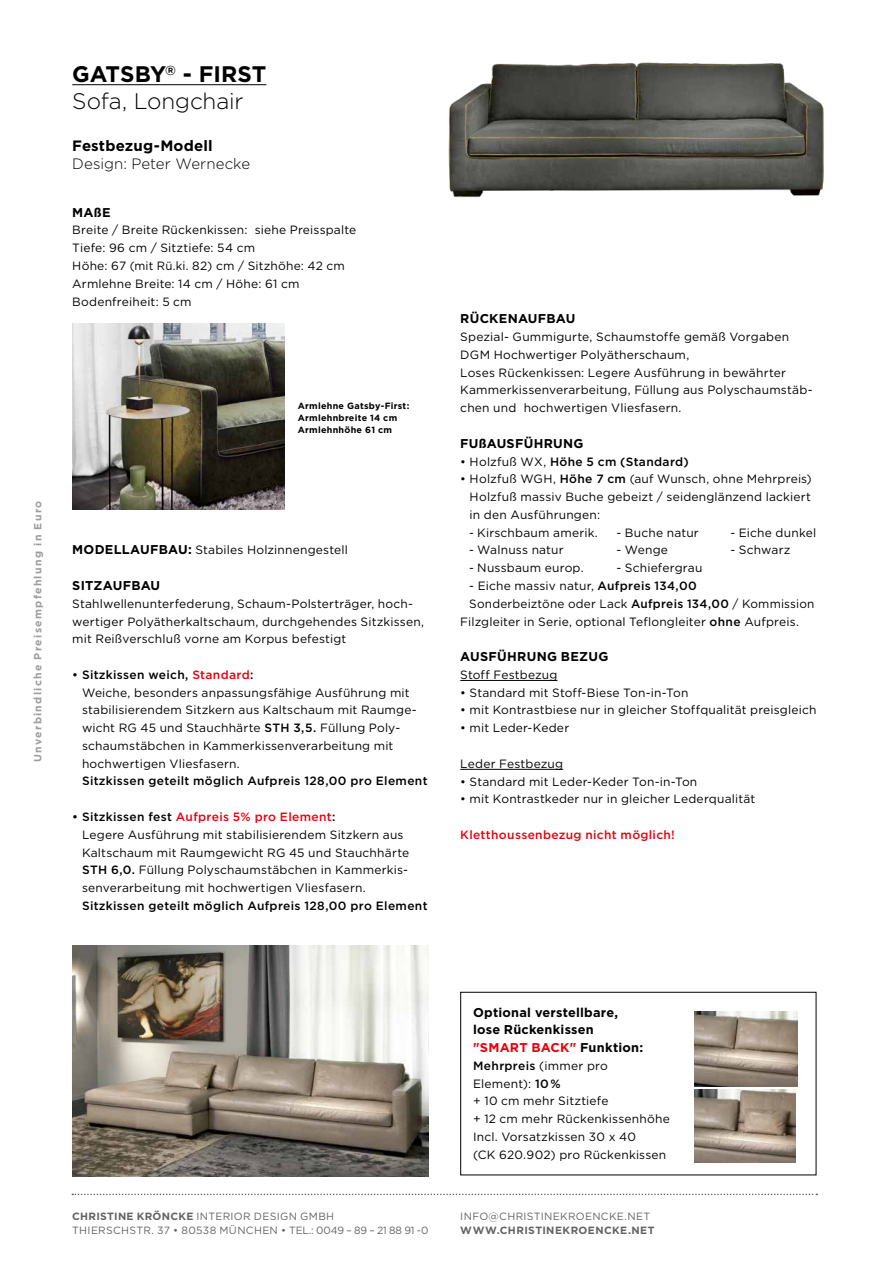
<style>
.page{position:relative;width:893px;height:1263px;background:#fff}
.page>*{position:absolute;margin:0;border:0;box-sizing:border-box;transform-origin:0 0}
.t1{font:300 22.5px/27px "Gotham";letter-spacing:-.005em;color:#000}
.t2{font:300 15px "Gotham";letter-spacing:.005em;color:#000}
.t3{font:700 15px "Gotham";letter-spacing:.01em;color:#000}
.t4{font:700 12.75px/17.7px "Gotham";letter-spacing:.02em;color:#000}
.t5{font:12px/17.7px "Gotham";letter-spacing:.015em;color:#000}
.t6{font:500 12px "Gotham";letter-spacing:.025em;color:#000}
.t7{font:500 12px "Gotham";letter-spacing:.025em;color:#e7000e}
.t8{font:10.5px/13.5px "Gotham";letter-spacing:.03em;color:#626463}
.t9{font:700 10.5px "Gotham";letter-spacing:.125em;color:#9d9e9e}
.t10{font:700 10.5px "Gotham";letter-spacing:.04em;color:#626463}
.t11{font:700 9px/12px "Gotham";letter-spacing:.03em;color:#000}
.s1{font-weight:700}
.s2{font-weight:700;font-size:12.75px}
.s3{font-weight:500}
.s4{font-weight:500;color:#e7000e}
.s5{font-weight:400}
.s6{color:#e7000e}
</style>
<div class="page">
<svg style="left:72px;top:1193px;width:745px;height:2px"></svg>
<hr style="left:460px;top:680px;width:97px;height:1px;background:#000">
<hr style="left:460px;top:769px;width:103px;height:1px;background:#000">
<img style="left:72px;top:323px;width:213px;height:187px">
<img style="left:72px;top:945px;width:356px;height:231px">
<img style="left:448px;top:62px;width:376px;height:136px">
<div style="left:460px;top:992px;width:356px;height:183px;border:1px solid #000"></div>
<img style="left:695px;top:1012px;width:102px;height:75px">
<img style="left:695px;top:1089px;width:101px;height:74px">
<hr style="left:72px;top:84px;width:194px;height:1px;background:#000">
<h1 class="t1" style="left:72px;top:61px;width:196px"><span class="s1">GATSBY</span><sup>®</sup> <span class="s1">- FIRST<br></span>Sofa, Longchair</h1>
<p class="t3" style="left:72px;top:137px;width:142px">Festbezug-Modell</p>
<p class="t2" style="left:72px;top:155px;width:179px">Design: Peter Wernecke</p>
<p class="t4" style="left:72px;top:203px;width:40px">MAßE</p>
<p class="t5" style="left:72px;top:221px;width:285px">Breite / Breite Rückenkissen: siehe Preisspalte Tiefe: 96 cm / Sitztiefe: 54 cm<br>Höhe: 67 (mit Rü.ki. 82) cm / Sitzhöhe: 42 cm Armlehne Breite: 14 cm / Höhe: 61 cm Bodenfreiheit: 5 cm</p>
<p class="t9" style="left:32px;top:762px;width:263px;rotate:-90deg">Unverbindliche Preisempfehlung in Euro</p>
<p class="t11" style="left:298px;top:399px;width:113px">Armlehne Gatsby-First:<br>Armlehnbreite 14 cm<br>Armlehnhöhe 61 cm</p>
<p class="t5" style="left:72px;top:541px;width:277px"><span class="s2">MODELLAUFBAU:</span> Stabiles Holzinnengestell</p>
<p class="t4" style="left:72px;top:576px;width:89px">SITZAUFBAU</p>
<p class="t5" style="left:72px;top:594px;width:353px">Stahlwellenunterfederung, Schaum-Polsterträger, hoch&shy;wertiger Polyätherkaltschaum, durchgehendes Sitzkissen, mit Reißverschluß vorne am Korpus befestigt</p>
<p class="t5" style="left:82px;top:665px;width:336px;text-indent:-10px"><span class="s3">• Sitzkissen weich,</span> <span class="s4">Standard</span><span class="s3">:<br></span>Weiche, besonders anpassungsfähige Ausführung mit stabilisierendem Sitzkern aus Kaltschaum mit Raumge&shy;wicht RG 45 und Stauchhärte <span class="s3">STH 3,5.</span> Füllung Poly&shy;schaumstäbchen in Kammerkissenverarbeitung mit hochwertigen Vliesfasern.</p>
<p class="t6" style="left:82px;top:774px;width:347px">Sitzkissen geteilt möglich Aufpreis 128,00 pro Element</p>
<p class="t5" style="left:82px;top:808px;width:329px;text-indent:-10px"><span class="s3">• Sitzkissen fest</span> <span class="s4">Aufpreis 5% pro Element</span><span class="s3">:<br></span>Legere Ausführung mit stabilisierendem Sitzkern aus Kaltschaum mit Raumgewicht RG 45 und Stauchhärte <span class="s3">STH 6,0.</span> Füllung Polyschaumstäbchen in Kammerkis&shy;senverarbeitung mit hochwertigen Vliesfasern.</p>
<p class="t6" style="left:82px;top:899px;width:347px">Sitzkissen geteilt möglich Aufpreis 128,00 pro Element</p>
<p class="t4" style="left:460px;top:310px;width:117px">RÜCKENAUFBAU</p>
<p class="t5" style="left:460px;top:328px;width:354px">Spezial- Gummigurte, Schaumstoffe gemäß Vorgaben DGM Hochwertiger Polyätherschaum,<br>Loses Rückenkissen: Legere Ausführung in bewährter Kammerkissenverarbeitung, Füllung aus Polyschaumstäb&shy;chen und hochwertigen Vliesfasern.</p>
<p class="t4" style="left:460px;top:434px;width:125px">FUßAUSFÜHRUNG</p>
<p class="t6" style="left:460px;top:454px;width:230px"><span class="s5">• Holzfuß WX,</span> Höhe 5 cm (Standard)</p>
<p class="t5" style="left:470px;top:470px;width:344px;text-align:justify;text-indent:-9px">• Holzfuß WGH, <span class="s3">Höhe 7 cm</span> (auf Wunsch, ohne Mehrpreis)<br>Holzfuß massiv Buche gebeizt / seidenglänzend lackiert in den Ausführungen:</p>
<p class="t5" style="left:469px;top:523px;width:130px">- Kirschbaum amerik.</p>
<p class="t5" style="left:616px;top:523px;width:84px">- Buche natur</p>
<p class="t5" style="left:730px;top:523px;width:87px">- Eiche dunkel</p>
<p class="t5" style="left:469px;top:541px;width:96px">- Walnuss natur</p>
<p class="t5" style="left:616px;top:541px;width:53px">- Wenge</p>
<p class="t5" style="left:730px;top:541px;width:62px">- Schwarz</p>
<p class="t5" style="left:469px;top:559px;width:116px">- Nussbaum europ.</p>
<p class="t5" style="left:616px;top:559px;width:88px">- Schiefergrau</p>
<p class="t5" style="left:469px;top:577px;width:229px">- Eiche massiv natur, <span class="s3">Aufpreis 134,00</span></p>
<p class="t5" style="left:469px;top:594px;width:347px">Sonderbeiztöne oder Lack <span class="s3">Aufpreis 134,00</span> / Kommission</p>
<p class="t5" style="left:460px;top:612px;width:340px">Filzgleiter in Serie, optional Teflongleiter <span class="s3">ohne</span> Aufpreis.</p>
<p class="t4" style="left:460px;top:647px;width:150px">AUSFÜHRUNG BEZUG</p>
<p class="t5" style="left:460px;top:665px;width:99px">Stoff Festbezug</p>
<p class="t5" style="left:460px;top:683px;width:230px">• Standard mit Stoff-Biese Ton-in-Ton</p>
<p class="t5" style="left:460px;top:701px;width:358px">• mit Kontrastbiese nur in gleicher Stoffqualität preisgleich</p>
<p class="t5" style="left:460px;top:719px;width:110px">• mit Leder-Keder</p>
<p class="t5" style="left:460px;top:754px;width:104px">Leder Festbezug</p>
<p class="t5" style="left:460px;top:772px;width:239px">• Standard mit Leder-Keder Ton-in-Ton</p>
<p class="t5" style="left:460px;top:790px;width:296px">• mit Kontrastkeder nur in gleicher Lederqualität</p>
<p class="t7" style="left:460px;top:828px;width:216px">Kletthoussenbezug nicht möglich!</p>
<p class="t4" style="left:473px;top:1003px;width:172px">Optional verstellbare, lose Rückenkissen <span class="s6">"SMART BACK"</span> Funktion:</p>
<p class="t5" style="left:473px;top:1057px;width:198px"><span class="s3">Mehrpreis</span> (immer pro<br>Element): <span class="s3">10 %<br></span>+ 10 cm mehr Sitztiefe<br>+ 12 cm mehr Rückenkissenhöhe<br>Incl. Vorsatzkissen 30 x 40<br>(CK 620.902) pro Rückenkissen</p>
<p class="t8" style="left:72px;top:1210px;width:358px"><span class="s1">CHRISTINE KRÖNCKE</span> INTERIOR DESIGN GMBH<br>THIERSCHSTR. 37 • 80538 MÜNCHEN • TEL.: 0049 – 89 – 21 88 91 -0</p>
<p class="t8" style="left:460px;top:1210px;width:191px">INFO@CHRISTINEKROENCKE.NET</p>
<p class="t10" style="left:460px;top:1224px;width:196px">WWW.CHRISTINEKROENCKE.NET</p>
</div>
